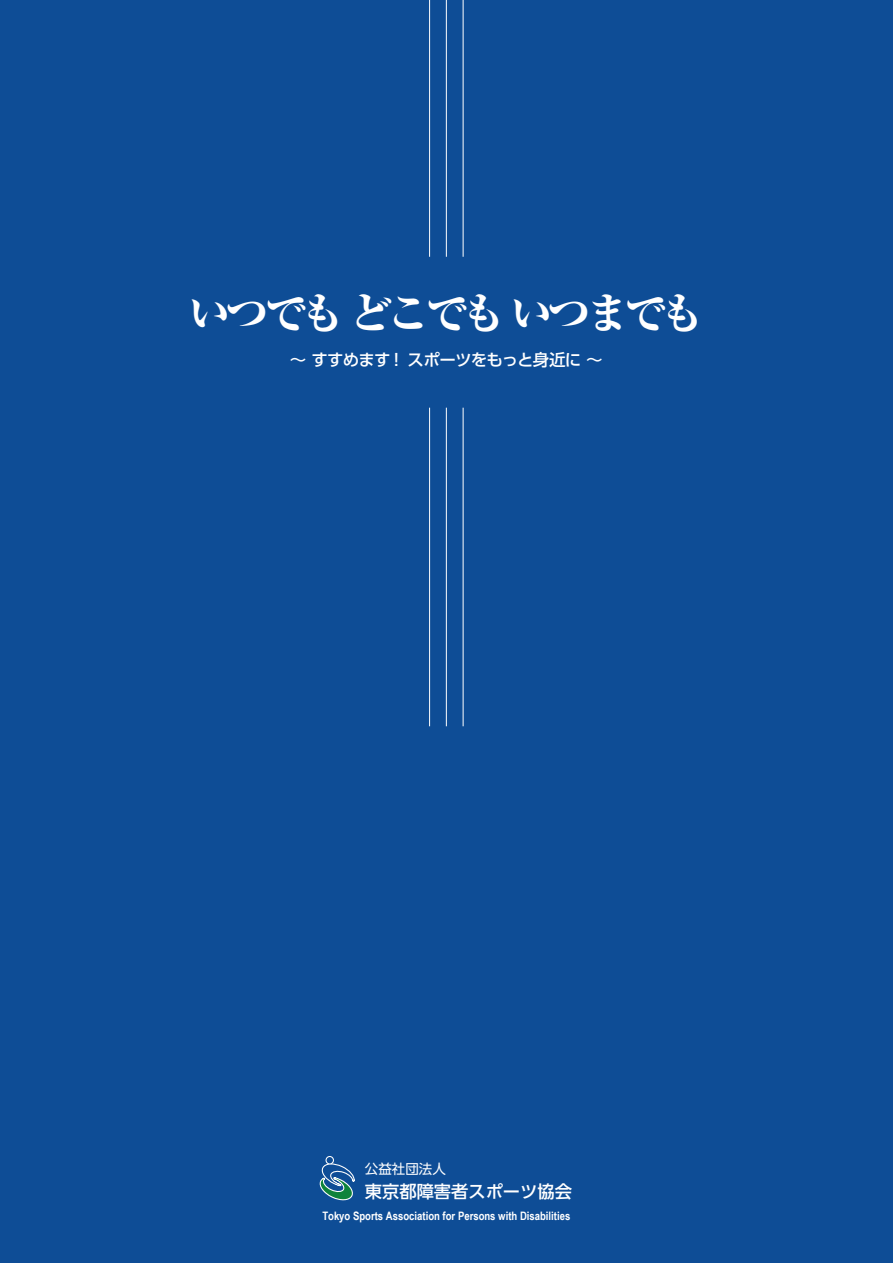
<style>
.page{position:relative;width:893px;height:1263px;background:#0e4d96}
.page>*{position:absolute;margin:0;border:0;box-sizing:border-box;transform-origin:0 0}
.t1{font:800 42px "Ryumin Pro";letter-spacing:-.1em;color:#fff}
.t2{font:500 17.25px "UD Shin Go Pro";color:#fff}
.t3{font:500 16.5px "UD Shin Go Pro";letter-spacing:-.045em;color:#fff}
.t4{font:13.5px "UD Shin Go Pro";color:#fff}
.t5{font:700 11.7px "Arial Narrow";color:#fff}
</style>
<div class="page">
<div style="left:325px;top:1156px;width:9px;height:8px;border:2px solid #fff;border-radius:50%"></div>
<svg style="left:319px;top:1157px;width:36px;height:44px"></svg>
<hr style="left:429px;top:0;width:1px;height:257px;background:#fff">
<hr style="left:446px;top:0;width:1px;height:257px;background:#fff">
<hr style="left:463px;top:0;width:1px;height:257px;background:#fff">
<hr style="left:429px;top:408px;width:1px;height:318px;background:#fff">
<hr style="left:446px;top:408px;width:1px;height:318px;background:#fff">
<hr style="left:463px;top:408px;width:1px;height:318px;background:#fff">
<h1 class="t1" style="left:189px;top:280px;width:517px">いつでも どこでも いつまでも</h1>
<h3 class="t3" style="left:290px;top:346px;width:314px">～ すすめます！ スポーツをもっと身近に ～</h3>
<p class="t4" style="left:365px;top:1157px;width:83px">公益社団法人</p>
<h2 class="t2" style="left:365px;top:1177px;width:209px">東京都障害者スポーツ協会</h2>
<p class="t5" style="left:322px;top:1207px;width:249px">Tokyo Sports Association for Persons with Disabilities</p>
</div>
